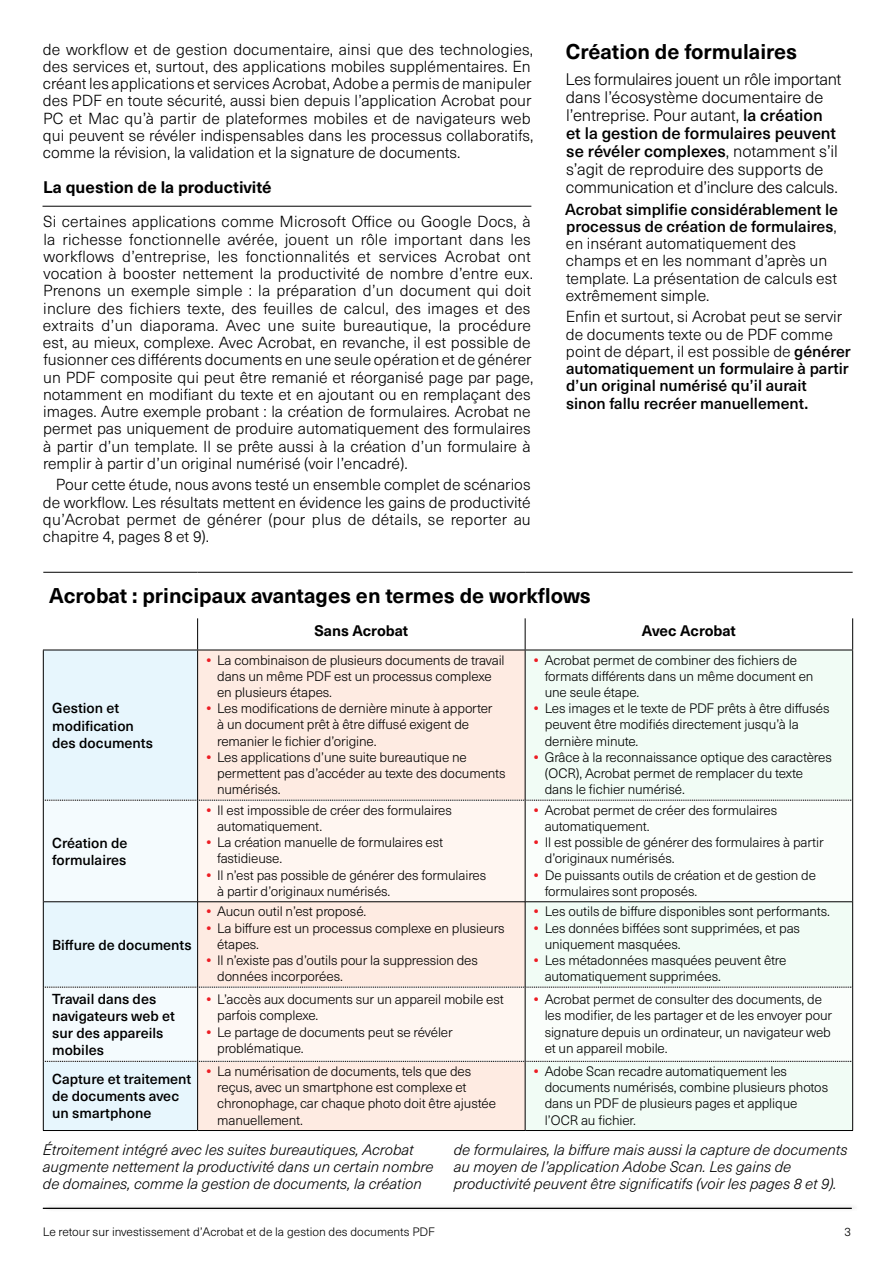
<style>
.page{position:relative;width:893px;height:1263px;background:#fff}
.page>*{position:absolute;margin:0;border:0;box-sizing:border-box;transform-origin:0 0}
.t1{font:700 21px "Neue Haas Unica W1 G";color:#000}
.t2{font:300 16.5px/18px "Neue Haas Unica W1 G";letter-spacing:-.01em;color:#000}
.t3{font:700 16.5px "Neue Haas Unica W1 G";color:#000}
.t4{font:300 15.75px/17.2px "Neue Haas Unica W1 G";color:#000}
.t5{font:500 15.75px/17.2px "Neue Haas Unica W1 G";color:#000}
.t6{font:italic 300 15px/17.2px "Neue Haas Unica W1 G";color:#000}
.t7{font:700 15px "Neue Haas Unica W1 G";color:#000}
.t8{font:500 14.25px/17.1px "Neue Haas Unica W1 G";color:#000}
.t9{font:300 13.5px/16.2px "Neue Haas Unica W1 G";letter-spacing:-.01em;color:#000}
.t10{font:300 12px "Neue Haas Unica W1 G";color:#000}
.s1{font-weight:500}
.s2{font-weight:300}
.s3{font-weight:700;color:#ed1d24}
</style>
<div class="page">
<div style="left:44px;top:651px;width:153px;height:479px;background:#e7f6fd"></div>
<div style="left:198px;top:651px;width:327px;height:479px;background:#feebe2"></div>
<div style="left:526px;top:651px;width:326px;height:479px;background:#f1fcf5"></div>
<hr style="left:197px;top:618px;width:1px;height:32px;background:#000">
<hr style="left:525px;top:618px;width:1px;height:32px;background:#000">
<hr style="left:852px;top:618px;width:1px;height:32px;background:#000">
<hr style="left:197px;top:650px;width:1px;height:150px;background:#000">
<hr style="left:525px;top:650px;width:1px;height:150px;background:#000">
<hr style="left:197px;top:1061px;width:1px;height:69px;background:#000">
<hr style="left:525px;top:1061px;width:1px;height:69px;background:#000">
<hr style="left:43px;top:650px;width:155px;height:1px;background:#000">
<hr style="left:43px;top:650px;width:1px;height:150px;background:#000">
<hr style="left:198px;top:650px;width:327px;height:1px;background:#000">
<hr style="left:525px;top:650px;width:328px;height:1px;background:#000">
<hr style="left:852px;top:650px;width:1px;height:150px;background:#000">
<hr style="left:43px;top:1061px;width:1px;height:69px;background:#000">
<hr style="left:852px;top:1061px;width:1px;height:69px;background:#000">
<hr style="left:43px;top:1130px;width:155px;height:1px;background:#000">
<hr style="left:198px;top:1130px;width:327px;height:1px;background:#000">
<hr style="left:525px;top:1130px;width:328px;height:1px;background:#000">
<svg style="left:43px;top:800px;width:810px;height:262px"></svg>
<hr style="left:44px;top:901px;width:154px;height:1px;background:#000">
<hr style="left:198px;top:901px;width:327px;height:1px;background:#000">
<hr style="left:525px;top:901px;width:327px;height:1px;background:#000">
<hr style="left:43px;top:572px;width:155px;height:1px;background:#000">
<hr style="left:198px;top:572px;width:327px;height:1px;background:#000">
<hr style="left:525px;top:572px;width:328px;height:1px;background:#000">
<hr style="left:43px;top:206px;width:488px;height:1px;background:#000">
<div style="left:43px;top:1203px;width:816px;height:9px;background:#000;opacity:.25"></div>
<hr style="left:43px;top:1208px;width:809px;height:1px;background:#000">
<p class="t4" style="left:43px;top:40px;width:492px">de workflow et de gestion documentaire, ainsi que des technologies, des services et, surtout, des applications mobiles supplémentaires. En créant les applications et services Acrobat, Adobe a permis de manipuler des PDF en toute sécurité, aussi bien depuis l’application Acrobat pour PC et Mac qu’à partir de plateformes mobiles et de navigateurs web qui peuvent se révéler indispensables dans les processus collaboratifs, comme la révision, la validation et la signature de documents.</p>
<p class="t3" style="left:43px;top:175px;width:230px">La question de la productivité</p>
<p class="t4" style="left:43px;top:212px;width:492px">Si certaines applications comme Microsoft Office ou Google Docs, à la richesse fonctionnelle avérée, jouent un rôle important dans les workflows d’entreprise, les fonctionnalités et services Acrobat ont vocation à booster nettement la productivité de nombre d’entre eux.<br>Prenons un exemple simple : la préparation d’un document qui doit inclure des fichiers texte, des feuilles de calcul, des images et des extraits d’un diaporama. Avec une suite bureautique, la procédure est, au mieux, complexe. Avec Acrobat, en revanche, il est possible de fusionner ces différents documents en une seule opération et de générer un PDF composite qui peut être remanié et réorganisé page par page, notamment en modifiant du texte et en ajoutant ou en remplaçant des images. Autre exemple probant : la création de formulaires. Acrobat ne permet pas uniquement de produire automatiquement des formulaires à partir d’un template. Il se prête aussi à la création d’un formulaire à remplir à partir d’un original numérisé (voir l’encadré).</p>
<p class="t4" style="left:43px;top:475px;width:489px;text-align:justify;text-indent:13px">Pour cette étude, nous avons testé un ensemble complet de scénarios de workflow. Les résultats mettent en évidence les gains de productivité qu’Acrobat permet de générer (pour plus de détails, se reporter au chapitre 4, pages 8 et 9).</p>
<h1 class="t1" style="left:566px;top:35px;width:233px">Création de formulaires</h1>
<p class="t2" style="left:566px;top:69px;width:277px">Les formulaires jouent un rôle important dans l’écosystème documentaire de l’entreprise. Pour autant, <span class="s1">la création<br>et la gestion de formulaires peuvent se révéler complexes</span>, notamment s’il s’agit de reproduire des supports de communication et d’inclure des calculs.</p>
<p class="t4" style="left:565px;top:200px;width:275px"><span class="s1">Acrobat simplifie considérablement le processus de création de formulaires</span>, en insérant automatiquement des champs et en les nommant d’après un template. La présentation de calculs est extrêmement simple.</p>
<p class="t5" style="left:566px;top:307px;width:287px"><span class="s2">Enfin et surtout, si Acrobat peut se servir de documents texte ou de PDF comme point de départ, il est possible de</span> générer automatiquement un formulaire à partir d’un original numérisé qu’il aurait<br>sinon fallu recréer manuellement.</p>
<h1 class="t1" style="left:49px;top:580px;width:543px">Acrobat : principaux avantages en termes de workflows</h1>
<p class="t7" style="left:315px;top:619px;width:95px">Sans Acrobat</p>
<p class="t7" style="left:642px;top:619px;width:96px">Avec Acrobat</p>
<p class="t8" style="left:52px;top:699px;width:102px">Gestion et modification des documents</p>
<p class="t8" style="left:52px;top:833px;width:77px">Création de formulaires</p>
<p class="t8" style="left:52px;top:935px;width:141px">Biffure de documents</p>
<p class="t9" style="left:217px;top:651px;width:289px;text-indent:-11px"><span class="s3">•</span> La combinaison de plusieurs documents de travail dans un même PDF est un processus complexe en plusieurs étapes.</p>
<p class="t9" style="left:217px;top:700px;width:277px;text-indent:-11px"><span class="s3">•</span> Les modifications de dernière minute à apporter à un document prêt à être diffusé exigent de remanier le fichier d’origine.</p>
<p class="t9" style="left:217px;top:748px;width:290px;text-indent:-11px"><span class="s3">•</span> Les applications d’une suite bureautique ne permettent pas d’accéder au texte des documents numérisés.</p>
<p class="t9" style="left:217px;top:801px;width:236px;text-indent:-11px"><span class="s3">•</span> Il est impossible de créer des formulaires automatiquement.</p>
<p class="t9" style="left:217px;top:834px;width:228px;text-indent:-11px"><span class="s3">•</span> La création manuelle de formulaires est fastidieuse.</p>
<p class="t9" style="left:217px;top:866px;width:271px;text-indent:-11px"><span class="s3">•</span> Il n’est pas possible de générer des formulaires à partir d’originaux numérisés.</p>
<p class="t9" style="left:206px;top:903px;width:161px"><span class="s3">•</span> Aucun outil n’est proposé.</p>
<p class="t9" style="left:217px;top:919px;width:289px;text-indent:-11px"><span class="s3">•</span> La biffure est un processus complexe en plusieurs étapes.</p>
<p class="t9" style="left:217px;top:951px;width:262px;text-indent:-11px"><span class="s3">•</span> Il n’existe pas d’outils pour la suppression des données incorporées.</p>
<p class="t8" style="left:52px;top:989px;width:124px">Travail dans des navigateurs web et sur des appareils mobiles</p>
<p class="t9" style="left:217px;top:991px;width:288px;text-indent:-11px"><span class="s3">•</span> L’accès aux documents sur un appareil mobile est parfois complexe.</p>
<p class="t9" style="left:217px;top:1023px;width:237px;text-indent:-11px"><span class="s3">•</span> Le partage de documents peut se révéler problématique.</p>
<p class="t9" style="left:545px;top:651px;width:270px;text-indent:-11px"><span class="s3">•</span> Acrobat permet de combiner des fichiers de formats différents dans un même document en une seule étape.</p>
<p class="t9" style="left:545px;top:700px;width:286px;text-indent:-11px"><span class="s3">•</span> Les images et le texte de PDF prêts à être diffusés peuvent être modifiés directement jusqu’à la dernière minute.</p>
<p class="t9" style="left:545px;top:748px;width:289px;text-indent:-11px"><span class="s3">•</span> Grâce à la reconnaissance optique des caractères (OCR), Acrobat permet de remplacer du texte dans le fichier numérisé.</p>
<p class="t9" style="left:545px;top:801px;width:234px;text-indent:-11px"><span class="s3">•</span> Acrobat permet de créer des formulaires automatiquement.</p>
<p class="t9" style="left:545px;top:834px;width:281px;text-indent:-11px"><span class="s3">•</span> Il est possible de générer des formulaires à partir d’originaux numérisés.</p>
<p class="t9" style="left:545px;top:866px;width:273px;text-indent:-11px"><span class="s3">•</span> De puissants outils de création et de gestion de formulaires sont proposés.</p>
<p class="t9" style="left:534px;top:903px;width:297px"><span class="s3">•</span> Les outils de biffure disponibles sont performants.</p>
<p class="t9" style="left:545px;top:919px;width:257px;text-indent:-11px"><span class="s3">•</span> Les données biffées sont supprimées, et pas uniquement masquées.</p>
<p class="t9" style="left:545px;top:951px;width:243px;text-indent:-11px"><span class="s3">•</span> Les métadonnées masquées peuvent être automatiquement supprimées.</p>
<p class="t9" style="left:545px;top:991px;width:289px;text-indent:-11px"><span class="s3">•</span> Acrobat permet de consulter des documents, de les modifier, de les partager et de les envoyer pour signature depuis un ordinateur, un navigateur web et un appareil mobile.</p>
<p class="t8" style="left:52px;top:1070px;width:141px">Capture et traitement de documents avec un smartphone</p>
<p class="t9" style="left:217px;top:1062px;width:280px;text-indent:-11px"><span class="s3">•</span> La numérisation de documents, tels que des reçus, avec un smartphone est complexe et chronophage, car chaque photo doit être ajustée manuellement.</p>
<p class="t9" style="left:545px;top:1062px;width:285px;text-indent:-11px"><span class="s3">•</span> Adobe Scan recadre automatiquement les documents numérisés, combine plusieurs photos dans un PDF de plusieurs pages et applique l’OCR au fichier.</p>
<p class="t6" style="left:43px;top:1140px;width:392px">Étroitement intégré avec les suites bureautiques, Acrobat augmente nettement la productivité dans un certain nombre de domaines, comme la gestion de documents, la création</p>
<p class="t6" style="left:454px;top:1140px;width:395px">de formulaires, la biffure mais aussi la capture de documents au moyen de l’application Adobe Scan. Les gains de productivité peuvent être significatifs (voir les pages 8 et 9).</p>
<p class="t10" style="left:43px;top:1222px;width:394px">Le retour sur investissement d’Acrobat et de la gestion des documents PDF</p>
<p class="t10" style="left:844px;top:1222px;width:8px">3</p>
</div>
